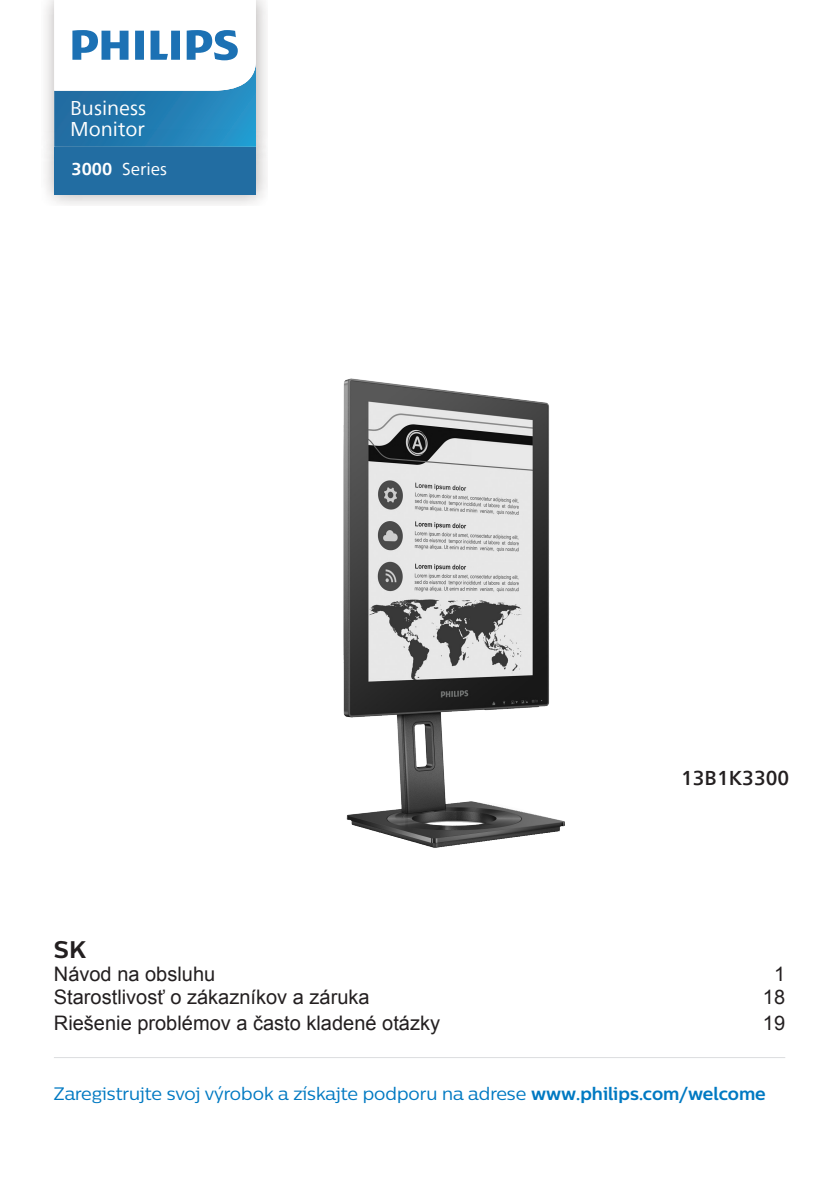
<style>
.page{position:relative;width:840px;height:1191px;background:#fff}
.page>*{position:absolute;margin:0;border:0;box-sizing:border-box;transform-origin:0 0}
.t1{font:700 24px "Centrale Sans";color:#231f20}
.t2{font:20px "Arial";color:#231f20}
.t3{font:20px/21px "Neue Frutiger World";color:#fff}
.t4{font:500 20px "Neue Frutiger World";color:#231f20}
.t5{font:18px "Centrale Sans";color:#0079c2}
.t6{font:17px "Neue Frutiger World";color:#fff}
.s1{font-weight:700}
</style>
<div class="page">
<svg style="left:54px;top:30px;width:202px;height:93px"></svg>
<img style="left:42px;top:123px;width:225px;height:82px">
<div style="left:54px;top:147px;width:202px;height:47px;background:#226da2"></div>
<img style="left:343px;top:378px;width:222px;height:470px">
<hr style="left:54px;top:1057px;width:730px;height:1px;background:#dcdddf">
<p class="t3" style="left:70px;top:98px;width:78px">Business<br>Monitor</p>
<p class="t6" style="left:71px;top:156px;width:97px"><span class="s1">3000</span> Series</p>
<p class="t4" style="left:680px;top:761px;width:110px">13B1K3300</p>
<p class="t1" style="left:54px;top:935px;width:34px">SK</p>
<p class="t2" style="left:54px;top:961px;width:163px">Návod na obsluhu</p>
<p class="t2" style="left:773px;top:961px;width:13px">1</p>
<p class="t2" style="left:54px;top:983px;width:317px">Starostlivosť o zákazníkov a záruka</p>
<p class="t2" style="left:762px;top:983px;width:24px">18</p>
<p class="t2" style="left:54px;top:1010px;width:387px">Riešenie problémov a často kladené otázky</p>
<p class="t2" style="left:762px;top:1010px;width:24px">19</p>
<p class="t5" style="left:54px;top:1082px;width:713px">Zaregistrujte svoj výrobok a získajte podporu na adrese <span class="s1">www.philips.com/welcome</span></p>
</div>
